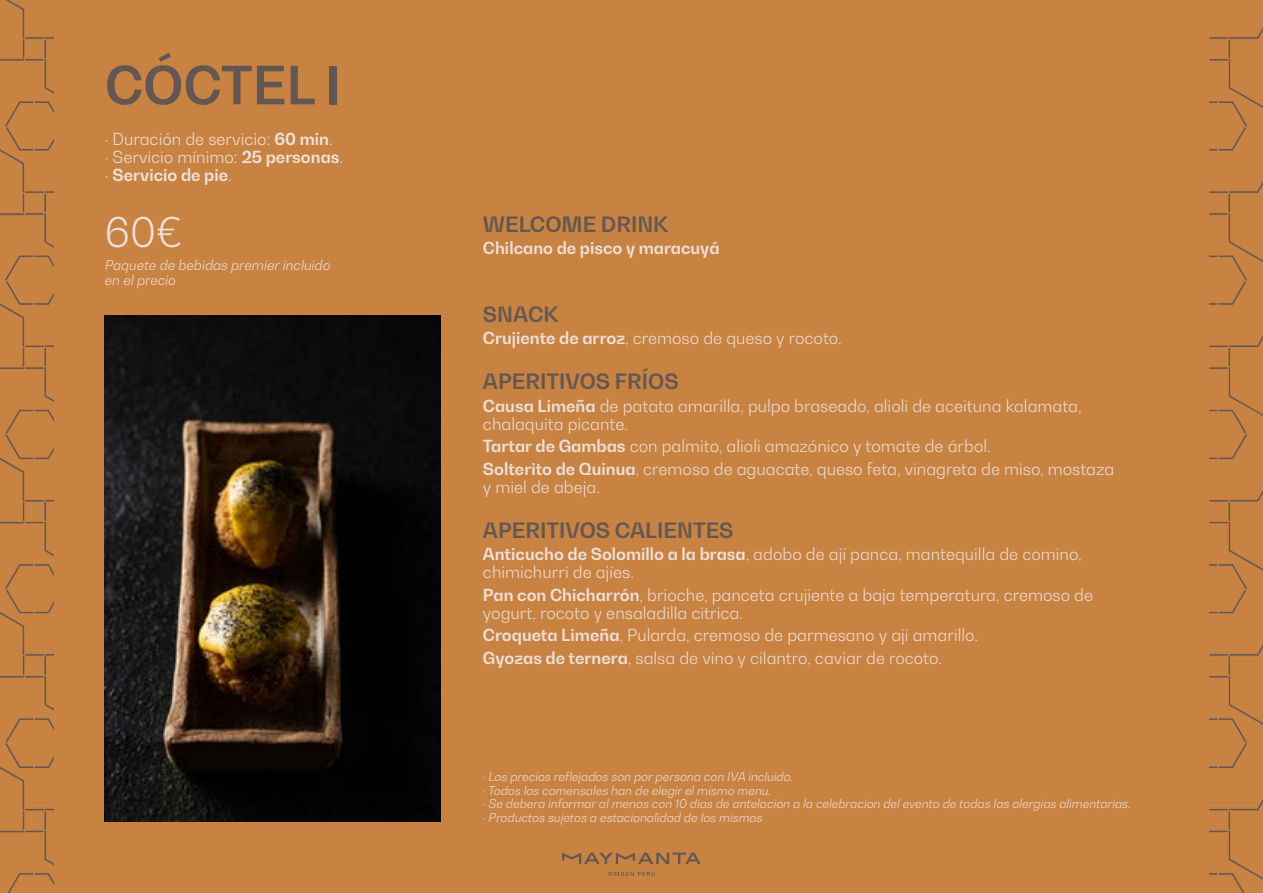
<style>
.page{position:relative;width:1263px;height:893px;background:#fff}
.page>*{position:absolute;margin:0;border:0;box-sizing:border-box;transform-origin:0 0}
.t1{font:700 52.05px "Bw Gradual DEMO";color:#645753}
.t2{font:300 40.5px "Bw Gradual DEMO";color:#ede0d9}
.t3{font:700 21px "Bw Gradual DEMO";color:#645753}
.t4{font:300 16.5px/18px "Bw Gradual DEMO";color:#ede0d9}
.t5{font:300 16.5px/18px "Bw Gradual DEMO";color:#eee2db}
.t6{font:700 16.5px "Bw Gradual DEMO";color:#ede0d9}
.t7{font:italic 300 13.5px/15px "Bw Gradual DEMO";color:#ede0d9}
.t8{font:italic 300 12px/13.5px "Bw Gradual DEMO";color:#ede0d9}
.s1{font-weight:700}
</style>
<div class="page">
<div style="left:1209px;top:0;width:54px;height:893px;background:#c88343"></div>
<svg style="left:0;top:0;width:54px;height:893px;background:#c38043"></svg>
<div style="left:54px;top:0;width:1155px;height:893px;background:#c88343"></div>
<svg style="left:562px;top:853px;width:139px;height:11px"></svg>
<svg style="left:608px;top:871px;width:47px;height:5px"></svg>
<img style="left:105px;top:316px;width:336px;height:505px">
<h1 class="t1" style="left:105px;top:51px;width:238px">CÓCTEL I</h1>
<p class="t5" style="left:105px;top:129px;width:240px">· Duración de servicio: <span class="s1">60 min</span>.<br>· Servicio mínimo: <span class="s1">25 personas</span>. · <span class="s1">Servicio de pie</span>.</p>
<h2 class="t2" style="left:105px;top:206px;width:78px">60€</h2>
<p class="t7" style="left:105px;top:257px;width:227px">Paquete de bebidas premier incluido en el precio</p>
<p class="t3" style="left:483px;top:210px;width:187px">WELCOME DRINK</p>
<p class="t6" style="left:483px;top:237px;width:238px">Chilcano de pisco y maracuyá</p>
<p class="t3" style="left:483px;top:300px;width:77px">SNACK</p>
<p class="t4" style="left:483px;top:329px;width:360px"><span class="s1">Crujiente de arroz</span>, cremoso de queso y rocoto.</p>
<p class="t3" style="left:483px;top:368px;width:197px">APERITIVOS FRÍOS</p>
<p class="t4" style="left:483px;top:397px;width:600px"><span class="s1">Causa Limeña</span> de patata amarilla, pulpo braseado, alioli de aceituna kalamata, chalaquita picante.</p>
<p class="t4" style="left:483px;top:435px;width:633px;line-height:22.5px"><span class="s1">Tartar de Gambas</span> con palmito, alioli amazónico y tomate de árbol.<br><span class="s1">Solterito de Quinua</span>, cremoso de aguacate, queso feta, vinagreta de miso, mostaza</p>
<p class="t4" style="left:483px;top:478px;width:118px">y miel de abeja.</p>
<p class="t3" style="left:483px;top:516px;width:252px">APERITIVOS CALIENTES</p>
<p class="t4" style="left:483px;top:545px;width:600px"><span class="s1">Anticucho de Solomillo a la brasa</span>, adobo de ají panca, mantequilla de comino, chimichurri de ajíes.</p>
<p class="t4" style="left:483px;top:586px;width:612px"><span class="s1">Pan con Chicharrón</span>, brioche, panceta crujiente a baja temperatura, cremoso de yogurt, rocoto y ensaladilla citrica.</p>
<p class="t4" style="left:483px;top:624px;width:497px;line-height:22.5px"><span class="s1">Croqueta Limeña</span>, Pularda, cremoso de parmesano y aji amarillo.<br><span class="s1">Gyozas de ternera</span>, salsa de vino y cilantro, caviar de rocoto.</p>
<p class="t8" style="left:483px;top:770px;width:649px">· Los precios reflejados son por persona con IVA incluido.<br>· Todos los comensales han de elegir el mismo menu.<br>· Se debera informar al menos con 10 dias de antelacion a la celebracion del evento de todas las alergias alimentarias. · Productos sujetos a estacionalidad de los mismos</p>
</div>
